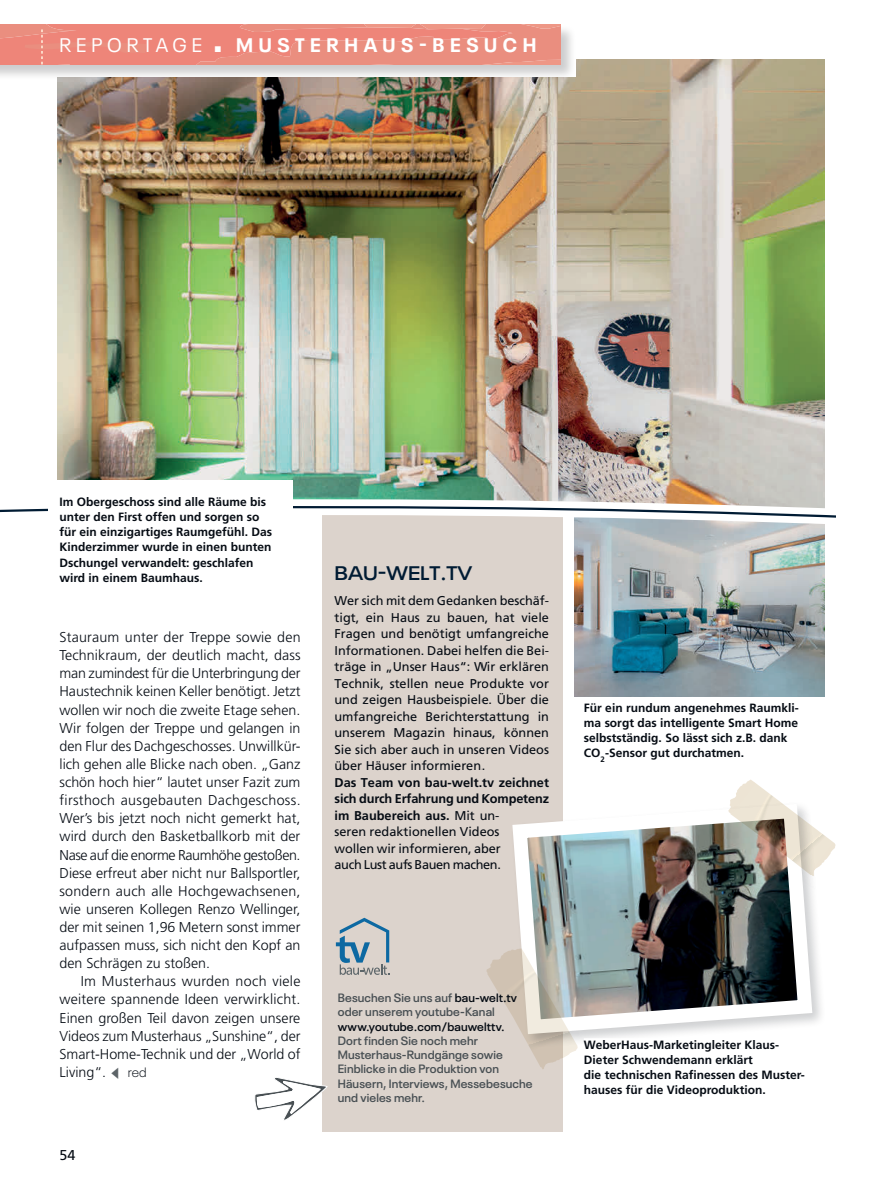
<style>
.page{position:relative;width:893px;height:1191px;background:#fff}
.page>*{position:absolute;margin:0;border:0;box-sizing:border-box;transform-origin:0 0}
.t1{font:700 19.5px "Neue Plak";letter-spacing:.29em;color:#fff}
.t2{font:600 expanded 19.5px "Neue Plak";color:#001b33}
.t3{font:19.5px "Neue Plak";letter-spacing:.245em;color:#fff}
.t4{font:300 14.25px/18.1px "Frutiger";color:#060c14;text-align:justify}
.t5{font:14.25px "Frutiger";color:#060c14}
.t6{font:12.75px/16.5px "Frutiger";color:#060c14;text-align:justify}
.t7{font:700 12px/15px "Frutiger";color:#060c14}
.t8{font:600 12px/14.2px "Neue Plak";letter-spacing:.01em;color:#495054}
.t9{font:600 12px "Neue Plak";letter-spacing:.01em;color:#060c14}
.s1{color:#5d6468}
.s2{font-family:"Neue Plak";font-size:13.5px}
.s3{font-weight:700}
.s4{color:#060c14}
</style>
<div class="page">
<img style="left:57px;top:60px;width:768px;height:433px">
<img style="left:574px;top:529px;width:251px;height:167px">
<div style="left:322px;top:502px;width:241px;height:629px;background:#dcd3cc"></div>
<svg style="left:0;top:493px;width:836px;height:36px"></svg>
<div style="left:0;top:24px;width:577px;height:57px;background:#000007;opacity:.2"></div>
<img style="left:512px;top:821px;width:308px;height:217px">
<div style="left:0;top:24px;width:560px;height:40px;background:#ee887b"></div>
<svg style="left:715px;top:779px;width:121px;height:110px"></svg>
<svg style="left:486px;top:937px;width:105px;height:132px"></svg>
<svg style="left:336px;top:917px;width:53px;height:58px"></svg>
<svg style="left:255px;top:1077px;width:73px;height:43px"></svg>
<div style="left:584px;top:1038px;width:195px;height:12px;background:#fff"></div>
<div style="left:584px;top:1053px;width:175px;height:12px;background:#fff"></div>
<div style="left:584px;top:1068px;width:221px;height:12px;background:#fff"></div>
<div style="left:48px;top:480px;width:245px;height:91px;background:#fff"></div>
<h1 class="t3" style="left:60px;top:30px;width:144px">REPORTAGE</h1>
<h1 class="t1" style="left:215px;top:30px;width:323px">■ MUSTERHAUS-BESUCH</h1>
<p class="t7" style="left:60px;top:495px;width:214px">Im Obergeschoss sind alle Räume bis unter den First offen und sorgen so für ein einzigartiges Raumgefühl. Das Kinderzimmer wurde in einen bunten Dschungel verwandelt: geschlafen wird in einem Baumhaus.</p>
<p class="t4" style="left:60px;top:628px;width:243px">Stauraum unter der Treppe sowie den Technikraum, der deutlich macht, dass man zumindest für die Unterbringung der Haustechnik keinen Keller benötigt. Jetzt wollen wir noch die zweite Etage sehen.<br>Wir folgen der Treppe und gelangen in den Flur des Dachgeschosses. Unwillkür&shy;lich gehen alle Blicke nach oben. „Ganz schön hoch hier“ lautet unser Fazit zum firsthoch ausgebauten Dachgeschoss.<br>Wer’s bis jetzt noch nicht gemerkt hat, wird durch den Basketballkorb mit der Nase auf die enorme Raumhöhe gestoßen.<br>Diese erfreut aber nicht nur Ballsportler, sondern auch alle Hochgewachsenen, wie unseren Kollegen Renzo Wellinger, der mit seinen 1,96 Metern sonst immer aufpassen muss, sich nicht den Kopf an den Schrägen zu stoßen.</p>
<p class="t4" style="left:60px;top:972px;width:243px;text-indent:21px">Im Musterhaus wurden noch viele weitere spannende Ideen verwirklicht.<br>Einen großen Teil davon zeigen unsere Videos zum Musterhaus „Sunshine“, der Smart-Home-Technik und der „World of Living“.<span class="s1">✓</span><span class="s2">red</span></p>
<p class="t5" style="left:60px;top:1146px;width:17px">54</p>
<h1 class="t2" style="left:334px;top:557px;width:139px">BAU-WELT.TV</h1>
<p class="t6" style="left:334px;top:592px;width:216px">Wer sich mit dem Gedanken beschäf&shy;tigt, ein Haus zu bauen, hat viele Fragen und benötigt umfangreiche Informationen. Dabei helfen die Bei&shy;träge in „Unser Haus“: Wir erklären Technik, stellen neue Produkte vor und zeigen Hausbeispiele. Über die umfangreiche Berichterstattung in unserem Magazin hinaus, können Sie sich aber auch in unseren Videos über Häuser informieren.</p>
<p class="t6" style="left:334px;top:774px;width:216px;text-align:left"><span class="s3">Das Team von bau-welt.tv zeichnet sich durch Erfahrung und Kompetenz im Baubereich aus.</span> Mit un-<br>seren redaktionellen Videos<br>wollen wir informieren, aber<br>auch Lust aufs Bauen machen.</p>
<p class="t8" style="left:338px;top:989px;width:181px">Besuchen Sie uns auf <span class="s4">bau-welt.tv </span>oder unserem youtube-Kanal</p>
<p class="t9" style="left:338px;top:1017px;width:168px">www.youtube.com/bauwelttv.</p>
<p class="t8" style="left:338px;top:1032px;width:196px">Dort finden Sie noch mehr<br>Musterhaus-Rundgänge sowie<br>Einblicke in die Produktion von<br>Häusern, Interviews, Messebesuche und vieles mehr.</p>
<p class="t7" style="left:584px;top:700px;width:216px">Für ein rundum angenehmes Raumkli&shy;ma sorgt das intelligente Smart Home selbstständig. So lässt sich z.B. dank CO<sub>2</sub>-Sensor gut durchatmen.</p>
<p class="t7" style="left:584px;top:1037px;width:222px">WeberHaus-Marketingleiter Klaus-Dieter Schwendemann erklärt<br>die technischen Rafinessen des Muster&shy;hauses für die Videoproduktion.</p>
</div>
